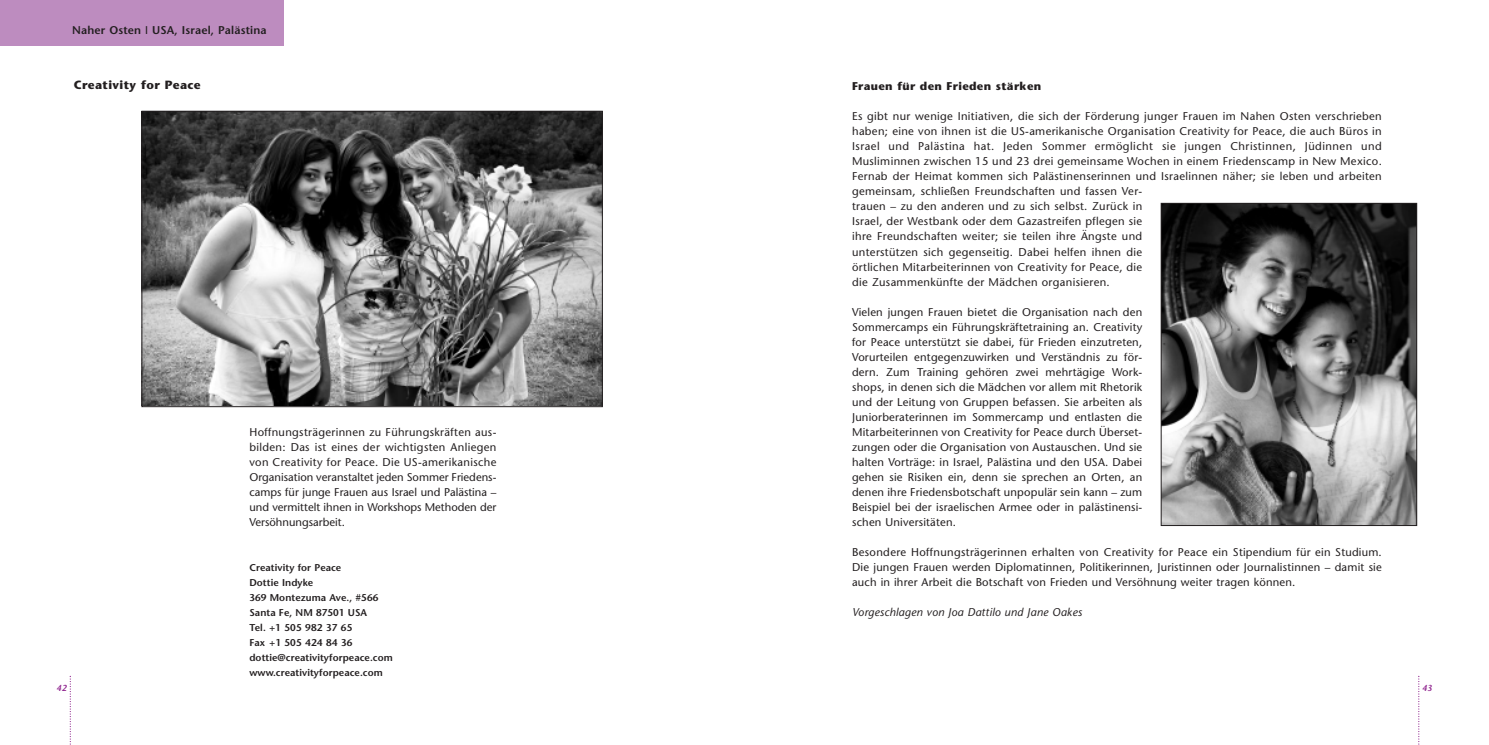
<style>
.page{position:relative;width:1489px;height:745px;background:#fff}
.page>*{position:absolute;margin:0;border:0;box-sizing:border-box;transform-origin:0 0}
.t1{font:700 11.88px "Stone Sans";letter-spacing:.03em;color:#231f20}
.t2{font:11.25px/15px "Stone Sans";letter-spacing:.03em;color:#231f20;text-align:justify}
.t3{font:italic 11.25px "Stone Sans";letter-spacing:.015em;color:#231f20}
.t4{font:600 11.25px "Stone Sans";letter-spacing:.015em;color:#231f20}
.t5{font:700 11.25px "Stone Sans";letter-spacing:.03em;color:#231f20}
.t6{font:600 9.88px/15px "Stone Sans";letter-spacing:.005em;color:#231f20}
.t7{font:italic 600 8.75px "Stone Sans";color:#90268f}
.s1{font-weight:400}
</style>
<div class="page">
<svg style="left:1418px;top:675px;width:1px;height:69px"></svg>
<div style="left:0;top:0;width:283px;height:46px;background:#bd8cbf"></div>
<svg style="left:70px;top:675px;width:1px;height:69px"></svg>
<img style="left:144px;top:113px;width:456px;height:291px">
<div style="left:142px;top:111px;width:460px;height:295px;border:1px solid #231f20"></div>
<img style="left:1162px;top:205px;width:252px;height:318px">
<div style="left:1160px;top:203px;width:256px;height:322px;border:1px solid #231f20"></div>
<p class="t4" style="left:72px;top:26px;width:196px">Naher Osten <span class="s1">I</span> USA, Israel, Palästina</p>
<p class="t1" style="left:74px;top:80px;width:128px">Creativity for Peace</p>
<p class="t7" style="left:57px;top:684px;width:12px">42</p>
<p class="t2" style="left:249px;top:425px;width:248px">Hoffnungsträgerinnen zu Führungskräften aus&shy;bilden: Das ist eines der wichtigsten Anliegen von Creativity for Peace. Die US-amerikanische Organisation veranstaltet jeden Sommer Friedens&shy;camps für junge Frauen aus Israel und Palästina – und vermittelt ihnen in Workshops Methoden der Versöhnungsarbeit.</p>
<p class="t6" style="left:249px;top:560px;width:145px">Creativity for Peace<br>Dottie Indyke<br>369 Montezuma Ave., #566<br>Santa Fe, NM 87501 USA<br>Tel. +1 505 982 37 65<br>Fax +1 505 424 84 36 dottie@creativityforpeace.com www.creativityforpeace.com</p>
<p class="t5" style="left:852px;top:82px;width:191px">Frauen für den Frieden stärken</p>
<p class="t2" style="left:852px;top:110px;width:531px;text-align:left">Es gibt nur wenige Initiativen, die sich der Förderung junger Frauen im Nahen Osten verschrieben haben; eine von ihnen ist die US-amerikanische Organisation Creativity for Peace, die auch Büros in Israel und Palästina hat. Jeden Sommer ermöglicht sie jungen Christinnen, Jüdinnen und Musliminnen zwischen 15 und 23 drei gemeinsame Wochen in einem Friedenscamp in New Mexico.<br>Fernab der Heimat kommen sich Palästinenserinnen und Israelinnen näher; sie leben und arbeiten gemeinsam, schließen Freundschaften und fassen Ver-<br>trauen – zu den anderen und zu sich selbst. Zurück in<br>Israel, der Westbank oder dem Gazastreifen pflegen sie<br>ihre Freundschaften weiter; sie teilen ihre Ängste und<br>unterstützen sich gegenseitig. Dabei helfen ihnen die<br>örtlichen Mitarbeiterinnen von Creativity for Peace, die<br>die Zusammenkünfte der Mädchen organisieren.</p>
<p class="t2" style="left:852px;top:305px;width:292px">Vielen jungen Frauen bietet die Organisation nach den Sommercamps ein Führungskräftetraining an. Creativity for Peace unterstützt sie dabei, für Frieden einzutreten, Vorurteilen entgegenzuwirken und Verständnis zu för&shy;dern. Zum Training gehören zwei mehrtägige Work&shy;shops, in denen sich die Mädchen vor allem mit Rhetorik und der Leitung von Gruppen befassen. Sie arbeiten als Juniorberaterinnen im Sommercamp und entlasten die Mitarbeiterinnen von Creativity for Peace durch Überset&shy;zungen oder die Organisation von Austauschen. Und sie halten Vorträge: in Israel, Palästina und den USA. Dabei gehen sie Risiken ein, denn sie sprechen an Orten, an denen ihre Friedensbotschaft unpopulär sein kann – zum Beispiel bei der israelischen Armee oder in palästinensi&shy;schen Universitäten.</p>
<p class="t2" style="left:852px;top:545px;width:531px">Besondere Hoffnungsträgerinnen erhalten von Creativity for Peace ein Stipendium für ein Studium.<br>Die jungen Frauen werden Diplomatinnen, Politikerinnen, Juristinnen oder Journalistinnen – damit sie auch in ihrer Arbeit die Botschaft von Frieden und Versöhnung weiter tragen können.</p>
<p class="t3" style="left:852px;top:607px;width:231px">Vorgeschlagen von Joa Dattilo und Jane Oakes</p>
<p class="t7" style="left:1421px;top:684px;width:12px">43</p>
</div>
